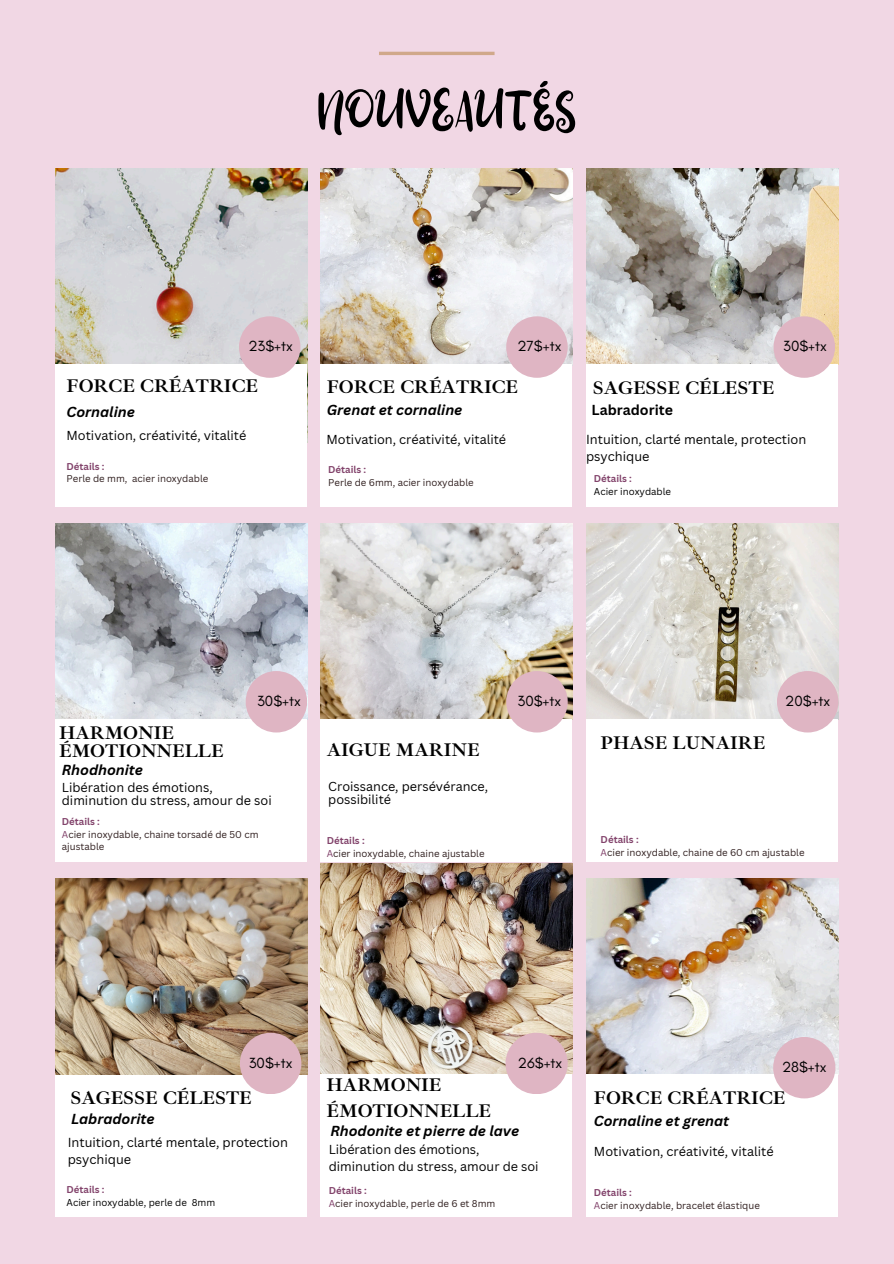
<style>
.page{position:relative;width:894px;height:1264px;background:#fff}
.page>*{position:absolute;margin:0;border:0;box-sizing:border-box;transform-origin:0 0}
.t1{font:61.5px "Pixie Ring";color:#000}
.t2{font:700 18.75px/18px "Ibarra Real Nova";color:#000}
.t3{font:15px "Glacial Indifference";color:#000}
.t4{font:italic 700 14.1px "Canva Sans";color:#000}
.t5{font:700 14.1px "Canva Sans";color:#000}
.t6{font:12.75px/17px "Canva Sans";color:#000}
.t7{font:12.6px/12.6px "Canva Sans";color:#000}
.t8{font:9.6px/12.9px "Canva Sans";color:#301f1f}
.t9{font:700 9.6px "Canva Sans";color:#82436b}
.t10{font:9.6px "Canva Sans";color:#000}
.s1{color:#82436b}
</style>
<div class="page">
<div style="left:0;top:0;width:893px;height:1263px;background:#f1d7e4"></div>
<img style="left:55px;top:169px;width:252px;height:195px">
<img style="left:55px;top:523px;width:252px;height:196px">
<img style="left:55px;top:878px;width:252px;height:195px">
<img style="left:320px;top:169px;width:252px;height:195px">
<img style="left:320px;top:523px;width:252px;height:196px">
<img style="left:320px;top:863px;width:252px;height:210px">
<img style="left:586px;top:523px;width:252px;height:196px">
<img style="left:586px;top:878px;width:252px;height:196px">
<img style="left:586px;top:169px;width:252px;height:195px">
<div style="left:55px;top:364px;width:252px;height:143px;background:#fff"></div>
<div style="left:55px;top:719px;width:252px;height:142px;background:#fff"></div>
<div style="left:55px;top:1073px;width:252px;height:143px;background:#fff"></div>
<div style="left:320px;top:364px;width:252px;height:143px;background:#fff"></div>
<div style="left:320px;top:719px;width:252px;height:142px;background:#fff"></div>
<div style="left:320px;top:1073px;width:252px;height:143px;background:#fff"></div>
<div style="left:586px;top:364px;width:251px;height:143px;background:#fff"></div>
<div style="left:586px;top:719px;width:251px;height:142px;background:#fff"></div>
<div style="left:586px;top:1073px;width:251px;height:143px;background:#fff"></div>
<hr style="left:379px;top:52px;width:115px;height:3px;background:#d0a88a">
<div style="left:239px;top:316px;width:61px;height:62px;background:#dfb5c3;border-radius:50%"></div>
<div style="left:506px;top:316px;width:61px;height:62px;background:#dfb5c3;border-radius:50%"></div>
<div style="left:773px;top:316px;width:61px;height:62px;background:#dfb5c3;border-radius:50%"></div>
<div style="left:245px;top:671px;width:62px;height:61px;background:#dfb5c3;border-radius:50%"></div>
<div style="left:506px;top:671px;width:61px;height:61px;background:#dfb5c3;border-radius:50%"></div>
<div style="left:776px;top:671px;width:62px;height:61px;background:#dfb5c3;border-radius:50%"></div>
<div style="left:240px;top:1032px;width:61px;height:62px;background:#dfb5c3;border-radius:50%"></div>
<div style="left:505px;top:1032px;width:62px;height:62px;background:#dfb5c3;border-radius:50%"></div>
<div style="left:773px;top:1036px;width:62px;height:62px;background:#dfb5c3;border-radius:50%"></div>
<h2 class="t1" style="left:317px;top:75px;width:260px">NOUVEAUTÉS</h2>
<h2 class="t3" style="left:248px;top:337px;width:46px">23$+tx</h2>
<h3 class="t3" style="left:517px;top:337px;width:46px">27$+tx</h3>
<p class="t3" style="left:783px;top:337px;width:45px">30$+tx</p>
<h3 class="t2" style="left:67px;top:376px;width:193px">FORCE CRÉATRICE</h3>
<h5 class="t4" style="left:67px;top:401px;width:70px">Cornaline</h5>
<p class="t7" style="left:67px;top:428px;width:181px">Motivation, créativité, vitalité</p>
<p class="t9" style="left:67px;top:459px;width:39px">Détails :</p>
<p class="t8" style="left:67px;top:472px;width:143px">Perle de mm, acier inoxydable</p>
<h4 class="t2" style="left:326px;top:378px;width:193px">FORCE CRÉATRICE</h4>
<p class="t4" style="left:326px;top:400px;width:137px">Grenat et cornaline</p>
<h4 class="t7" style="left:326px;top:432px;width:181px">Motivation, créativité, vitalité</h4>
<h4 class="t2" style="left:592px;top:379px;width:183px">SAGESSE CÉLESTE</h4>
<p class="t5" style="left:591px;top:400px;width:83px">Labradorite</p>
<p class="t6" style="left:586px;top:430px;width:222px">Intuition, clarté mentale, protection psychique</p>
<h3 class="t9" style="left:328px;top:463px;width:39px">Détails :</h3>
<h5 class="t8" style="left:328px;top:475px;width:147px">Perle de 6mm, acier inoxydable</h5>
<p class="t9" style="left:593px;top:472px;width:39px">Détails :</p>
<h4 class="t10" style="left:593px;top:485px;width:79px">Acier inoxydable</h4>
<p class="t2" style="left:59px;top:723px;width:166px">HARMONIE<br>ÉMOTIONNELLE</p>
<h2 class="t4" style="left:62px;top:760px;width:83px">Rhodhonite</h2>
<h4 class="t3" style="left:257px;top:692px;width:45px">30$+tx</h4>
<p class="t3" style="left:517px;top:692px;width:45px">30$+tx</p>
<h2 class="t2" style="left:326px;top:740px;width:154px">AIGUE MARINE</h2>
<p class="t2" style="left:600px;top:733px;width:166px">PHASE LUNAIRE</p>
<p class="t3" style="left:785px;top:692px;width:47px">20$+tx</p>
<h5 class="t7" style="left:328px;top:780px;width:161px">Croissance, persévérance, possibilité</h5>
<p class="t7" style="left:62px;top:781px;width:211px">Libération des émotions, diminution du stress, amour de soi</p>
<p class="t9" style="left:62px;top:814px;width:39px">Détails :</p>
<h4 class="t8" style="left:62px;top:827px;width:198px"><span class="s1">A</span>cier inoxydable, chaine torsadé de 50 cm ajustable</h4>
<h2 class="t9" style="left:600px;top:832px;width:39px">Détails :</h2>
<h5 class="t9" style="left:326px;top:833px;width:39px">Détails :</h5>
<p class="t8" style="left:326px;top:846px;width:159px"><span class="s1">A</span>cier inoxydable, chaine ajustable</p>
<h3 class="t8" style="left:600px;top:845px;width:205px"><span class="s1">A</span>cier inoxydable, chaine de 60 cm ajustable</h3>
<h5 class="t3" style="left:249px;top:1053px;width:45px">30$+tx</h5>
<h2 class="t3" style="left:518px;top:1053px;width:46px">26$+tx</h2>
<p class="t3" style="left:781px;top:1057px;width:46px">28$+tx</p>
<h5 class="t2" style="left:326px;top:1071px;width:166px;line-height:26.1px">HARMONIE<br>ÉMOTIONNELLE</h5>
<p class="t2" style="left:70px;top:1088px;width:183px">SAGESSE CÉLESTE</p>
<p class="t2" style="left:593px;top:1089px;width:193px">FORCE CRÉATRICE</p>
<p class="t4" style="left:71px;top:1108px;width:85px">Labradorite</p>
<p class="t4" style="left:593px;top:1110px;width:137px">Cornaline et grenat</p>
<p class="t4" style="left:330px;top:1120px;width:190px">Rhodonite et pierre de lave</p>
<h3 class="t6" style="left:68px;top:1133px;width:222px">Intuition, clarté mentale, protection psychique</h3>
<h2 class="t7" style="left:328px;top:1140px;width:211px;line-height:16.8px">Libération des émotions, diminution du stress, amour de soi</h2>
<h5 class="t9" style="left:328px;top:1183px;width:39px">Détails :</h5>
<p class="t8" style="left:328px;top:1196px;width:168px"><span class="s1">A</span>cier inoxydable, perle de 6 et 8mm</p>
<h2 class="t7" style="left:593px;top:1144px;width:181px">Motivation, créativité, vitalité</h2>
<p class="t9" style="left:67px;top:1183px;width:39px">Détails :</p>
<h4 class="t10" style="left:67px;top:1195px;width:150px">Acier inoxydable, perle de 8mm</h4>
<p class="t9" style="left:593px;top:1185px;width:39px">Détails :</p>
<h4 class="t8" style="left:593px;top:1198px;width:167px"><span class="s1">A</span>cier inoxydable, bracelet élastique</h4>
</div>
